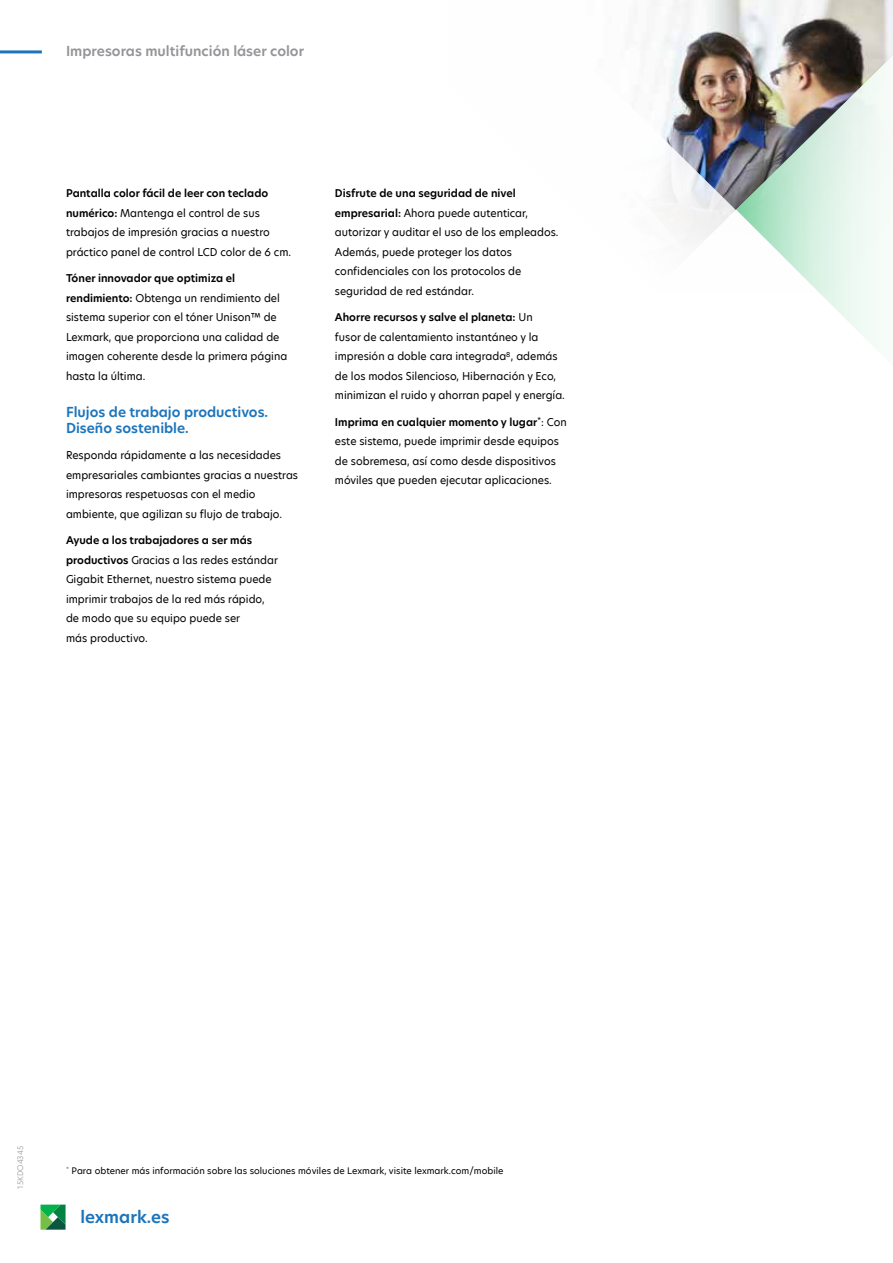
<style>
.page{position:relative;width:893px;height:1263px;background:#fff}
.page>*{position:absolute;margin:0;border:0;box-sizing:border-box;transform-origin:0 0}
.t1{font:600 16.5px "TP Hero";color:#1c75bc}
.t2{font:600 13.5px/16.5px "TP Hero";color:#1c75bc}
.t3{font:600 13.5px "TP Hero";color:#939598}
.t4{font:10.5px/19.5px "TP Hero";color:#000}
.t5{font:8.7px "TP Hero";color:#000}
.t6{font:300 7.5px "TP Hero";color:#939598}
.s1{font-weight:600}
</style>
<div class="page">
<img style="left:661px;top:0;width:232px;height:243px">
<img style="left:736px;top:40px;width:157px;height:309px">
<hr style="left:0;top:50px;width:42px;height:3px;background:#1c75bc">
<svg style="left:40px;top:1204px;width:26px;height:26px"></svg>
<p class="t3" style="left:66px;top:42px;width:240px">Impresoras multifunción láser color</p>
<p class="t4" style="left:66px;top:184px;width:227px"><span class="s1">Pantalla color fácil de leer con teclado numérico:</span> Mantenga el control de sus trabajos de impresión gracias a nuestro práctico panel de control LCD color de 6 cm.</p>
<p class="t4" style="left:66px;top:268px;width:223px"><span class="s1">Tóner innovador que optimiza el rendimiento:</span> Obtenga un rendimiento del sistema superior con el tóner Unison™ de Lexmark, que proporciona una calidad de imagen coherente desde la primera página hasta la última.</p>
<p class="t2" style="left:66px;top:403px;width:204px">Flujos de trabajo productivos.<br>Diseño sostenible.</p>
<p class="t4" style="left:66px;top:445px;width:234px">Responda rápidamente a las necesidades empresariales cambiantes gracias a nuestras impresoras respetuosas con el medio ambiente, que agilizan su flujo de trabajo.</p>
<p class="t4" style="left:66px;top:530px;width:213px"><span class="s1">Ayude a los trabajadores a ser más productivos</span> Gracias a las redes estándar Gigabit Ethernet, nuestro sistema puede imprimir trabajos de la red más rápido, de modo que su equipo puede ser<br>más productivo.</p>
<p class="t4" style="left:335px;top:184px;width:225px"><span class="s1">Disfrute de una seguridad de nivel empresarial:</span> Ahora puede autenticar, autorizar y auditar el uso de los empleados.<br>Además, puede proteger los datos confidenciales con los protocolos de seguridad de red estándar.</p>
<p class="t4" style="left:335px;top:307px;width:232px"><span class="s1">Ahorre recursos y salve el planeta:</span> Un<br>fusor de calentamiento instantáneo y la impresión a doble cara integrada<sup>8</sup>, además de los modos Silencioso, Hibernación y Eco, minimizan el ruido y ahorran papel y energía.</p>
<p class="t4" style="left:335px;top:412px;width:233px"><span class="s1">Imprima en cualquier momento y lugar</span><sup>*</sup>: Con este sistema, puede imprimir desde equipos de sobremesa, así como desde dispositivos móviles que pueden ejecutar aplicaciones.</p>
<p class="t6" style="left:15px;top:1188px;width:44px;rotate:-90deg">15KDO4345</p>
<p class="t5" style="left:66px;top:1164px;width:439px"><sup>*</sup> Para obtener más información sobre las soluciones móviles de Lexmark, visite lexmark.com/mobile</p>
<h1 class="t1" style="left:80px;top:1206px;width:91px">lexmark.es</h1>
</div>
